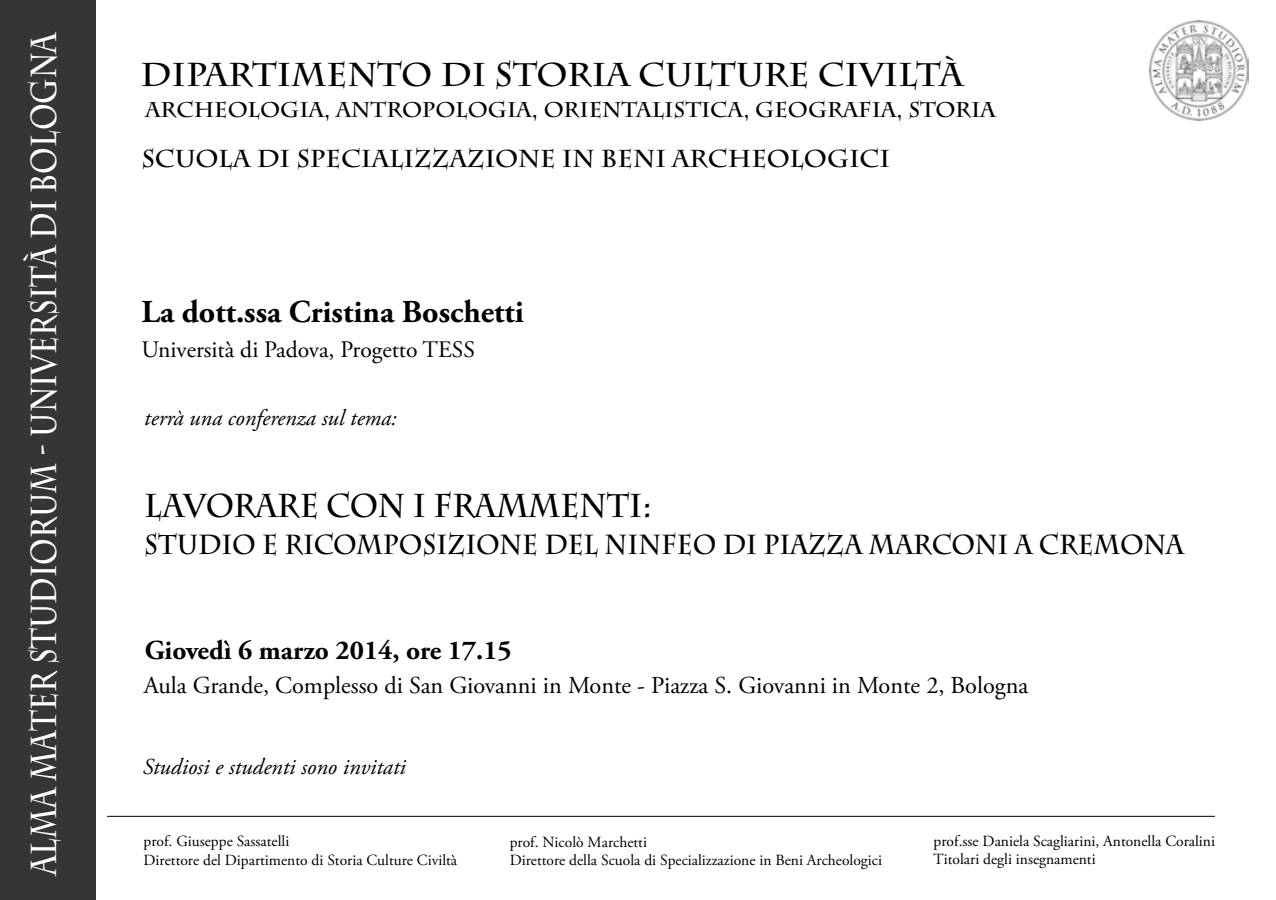
<style>
.page{position:relative;width:1276px;height:900px;background:#fff}
.page>*{position:absolute;margin:0;border:0;box-sizing:border-box;transform-origin:0 0}
.t1{font:700 36px "Charlemagne Std";color:#fff;scale:.78 1}
.t2{font:700 33px "Charlemagne Std";color:#000}
.t3{font:700 33px "Charlemagne Std";color:#000;scale:.91 1}
.t4{font:700 32px "Adobe Garamond Pro";color:#000}
.t5{font:700 27.5px "Charlemagne Std";color:#000;scale:.91 1}
.t6{font:700 27.25px "Adobe Garamond Pro";color:#000}
.t7{font:700 24.5px "Charlemagne Std";color:#000}
.t8{font:24.25px "Adobe Garamond Pro";color:#000}
.t9{font:23.5px "Adobe Garamond Pro";color:#000}
.t10{font:italic 22.75px "Adobe Garamond Pro";color:#000}
.t11{font:700 21.25px "Charlemagne Std";color:#000}
.t12{font:15.5px/18.5px "Adobe Garamond Pro";color:#000}
</style>
<div class="page">
<div style="left:0;top:0;width:96px;height:900px;background:#363535"></div>
<hr style="left:107px;top:816px;width:1108px;height:1px;background:#000">
<img style="left:1149px;top:21px;width:99px;height:99px">
<h1 class="t1" style="left:23px;top:875px;width:1084px;rotate:-90deg">ALMAMATER STUDIORUM - UNIVERSITÀ DI BOLOGNA</h1>
<h2 class="t2" style="left:141px;top:55px;width:824px">DIPARTIMENTO DI STORIA CULTURE CIVILTÀ</h2>
<h3 class="t11" style="left:145px;top:97px;width:851px">ARCHEOLOGIA, ANTROPOLOGIA, ORIENTALISTICA, GEOGRAFIA, STORIA</h3>
<h3 class="t7" style="left:141px;top:145px;width:750px">SCUOLA DI SPECIALIZZAZIONE IN BENI ARCHEOLOGICI</h3>
<h3 class="t4" style="left:141px;top:293px;width:384px">La dott.ssa Cristina Boschetti</h3>
<h3 class="t9" style="left:141px;top:335px;width:335px">Università di Padova, Progetto TESS</h3>
<h3 class="t10" style="left:144px;top:404px;width:254px">terrà una conferenza sul tema:</h3>
<h2 class="t3" style="left:144px;top:486px;width:559px">LAVORARE CON I FRAMMENTI:</h2>
<h3 class="t5" style="left:144px;top:529px;width:1144px">STUDIO E RICOMPOSIZIONE DEL NINFEO DI PIAZZA MARCONI A CREMONA</h3>
<h3 class="t6" style="left:145px;top:634px;width:368px">Giovedì 6 marzo 2014, ore 17.15</h3>
<h3 class="t8" style="left:144px;top:671px;width:886px">Aula Grande, Complesso di San Giovanni in Monte - Piazza S. Giovanni in Monte 2, Bologna</h3>
<h3 class="t10" style="left:143px;top:753px;width:264px">Studiosi e studenti sono invitati</h3>
<p class="t12" style="left:143px;top:832px;width:315px">prof. Giuseppe Sassatelli<br>Direttore del Dipartimento di Storia Culture Civiltà</p>
<p class="t12" style="left:510px;top:833px;width:374px">prof. Nicolò Marchetti<br>Direttore della Scuola di Specializzazione in Beni Archeologici</p>
<p class="t12" style="left:933px;top:832px;width:283px">prof.sse Daniela Scagliarini, Antonella Coralini<br>Titolari degli insegnamenti</p>
</div>
